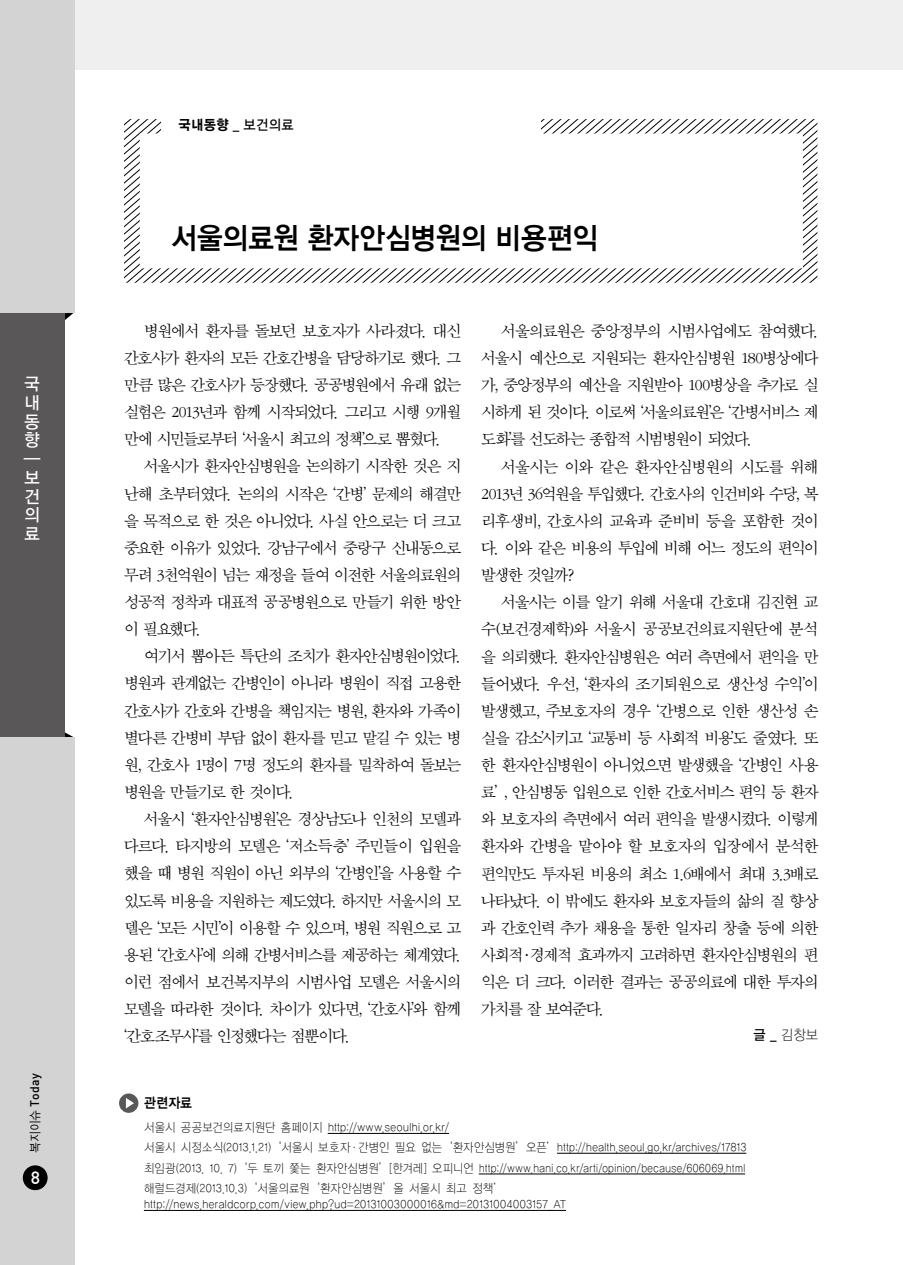
<style>
.page{position:relative;width:903px;height:1265px;background:#fff}
.page>*{position:absolute;margin:0;border:0;box-sizing:border-box;transform-origin:0 0}
.t1{font:29.75px "YGO145";letter-spacing:-.08em;color:#000;scale:.93 1}
.t2{font:17.5px/18.7px "YGO135";color:#fff;text-align:justify;scale:.95 1}
.t3{font:17.5px "Dinmed";color:#fff}
.t4{font:16.62px/27.1px "Sand Sm";letter-spacing:-.075em;color:#000;text-align:justify}
.t5{font:14px "YGO135";color:#000;scale:.93 1}
.t6{font:14px "YDIYGO110 KS Cpc EUC H";color:#000;scale:.93 1}
.t7{font:14px "YDIYGO140 KS Cpc EUC H";color:#000;scale:.9 1}
.t8{font:12.25px/20.5px "YDIYGO110 KS Cpc EUC H";letter-spacing:-.02em;color:#000;scale:.9 1}
.t9{font:12.25px "Dinmed";letter-spacing:.02em;color:#000}
.s1{font-family:"YDIYGO120 KS Cpc EUC H"}
.s2{font-family:"YGO155"}
.s3{font-family:"YGO135"}
.s4{font-family:"YGO115"}
</style>
<div class="page">
<svg style="left:124px;top:119px;width:693px;height:164px"></svg>
<div style="left:0;top:0;width:903px;height:69px;background:#efefef"></div>
<svg style="left:64px;top:313px;width:10px;height:17px"></svg>
<svg style="left:64px;top:725px;width:9px;height:12px"></svg>
<div style="left:0;top:0;width:74px;height:313px;background:#d3d3d4"></div>
<div style="left:0;top:313px;width:64px;height:424px;background:#595757"></div>
<div style="left:0;top:737px;width:74px;height:528px;background:#d3d3d4"></div>
<div style="left:23px;top:1165px;width:25px;height:25px;background:#000;border-radius:50%"></div>
<div style="left:162px;top:115px;width:379px;height:30px;background:#fff"></div>
<hr style="left:328px;top:1133px;width:121px;height:1px;background:#000">
<hr style="left:557px;top:1153px;width:189px;height:1px;background:#000">
<hr style="left:479px;top:1174px;width:266px;height:1px;background:#000">
<hr style="left:144px;top:1210px;width:422px;height:1px;background:#000">
<svg style="left:119px;top:1093px;width:19px;height:20px"></svg>
<p class="t2" style="left:24px;top:376px;width:19px">국 내 동 향 ━ 보 건 의 료</p>
<p class="t9" style="left:27px;top:1153px;width:81px;rotate:-90deg"><span class="s1">복지이슈</span> Today</p>
<p class="t3" style="left:31px;top:1166px;width:11px">8</p>
<p class="t5" style="left:178px;top:117px;width:126px"><span class="s2">국내동향</span> _ 보건의료</p>
<h1 class="t1" style="left:170px;top:222px;width:462px">서울의료원 환자안심병원의 비용편익</h1>
<p class="t4" style="left:124px;top:318px;width:339px;text-indent:20px">병원에서 환자를 돌보던 보호자가 사라졌다. 대신 간호사가 환자의 모든 간호간병을 담당하기로 했다. 그 만큼 많은 간호사가 등장했다. 공공병원에서 유래 없는 실험은 2013년과 함께 시작되었다. 그리고 시행 9개월 만에 시민들로부터 ‘서울시 최고의 정책’으로 뽑혔다.</p>
<p class="t4" style="left:124px;top:453px;width:339px;text-indent:20px">서울시가 환자안심병원을 논의하기 시작한 것은 지 난해 초부터였다. 논의의 시작은 ‘간병’ 문제의 해결만 을 목적으로 한 것은 아니었다. 사실 안으로는 더 크고 중요한 이유가 있었다. 강남구에서 중랑구 신내동으로 무려 3천억원이 넘는 재정을 들여 이전한 서울의료원의 성공적 정착과 대표적 공공병원으로 만들기 위한 방안 이 필요했다.</p>
<p class="t4" style="left:124px;top:643px;width:339px;text-indent:20px">여기서 뽑아든 특단의 조치가 환자안심병원이었다. 병원과 관계없는 간병인이 아니라 병원이 직접 고용한 간호사가 간호와 간병을 책임지는 병원, 환자와 가족이 별다른 간병비 부담 없이 환자를 믿고 맡길 수 있는 병 원, 간호사 1명이 7명 정도의 환자를 밀착하여 돌보는 병원을 만들기로 한 것이다.</p>
<p class="t4" style="left:124px;top:806px;width:339px;text-indent:20px">서울시 ‘환자안심병원’은 경상남도나 인천의 모델과 다르다. 타지방의 모델은 ‘저소득층’ 주민들이 입원을 했을 때 병원 직원이 아닌 외부의 ‘간병인’을 사용할 수 있도록 비용을 지원하는 제도였다. 하지만 서울시의 모 델은 ‘모든 시민’이 이용할 수 있으며, 병원 직원으로 고 용된 ‘간호사’에 의해 간병서비스를 제공하는 체계였다. 이런 점에서 보건복지부의 시범사업 모델은 서울시의 모델을 따라한 것이다. 차이가 있다면, ‘간호사’와 함께 ‘간호조무사’를 인정했다는 점뿐이다.</p>
<p class="t4" style="left:481px;top:318px;width:339px;text-indent:20px">서울의료원은 중앙정부의 시범사업에도 참여했다. 서울시 예산으로 지원되는 환자안심병원 180병상에다 가, 중앙정부의 예산을 지원받아 100병상을 추가로 실 시하게 된 것이다. 이로써 ‘서울의료원’은 ‘간병서비스 제 도화’를 선도하는 종합적 시범병원이 되었다.</p>
<p class="t4" style="left:481px;top:454px;width:339px;text-indent:20px">서울시는 이와 같은 환자안심병원의 시도를 위해 2013년 36억원을 투입했다. 간호사의 인건비와 수당, 복 리후생비, 간호사의 교육과 준비비 등을 포함한 것이 다. 이와 같은 비용의 투입에 비해 어느 정도의 편익이 발생한 것일까?</p>
<p class="t4" style="left:481px;top:589px;width:339px;text-indent:20px">서울시는 이를 알기 위해 서울대 간호대 김진현 교 수(보건경제학)와 서울시 공공보건의료지원단에 분석 을 의뢰했다. 환자안심병원은 여러 측면에서 편익을 만 들어냈다. 우선, ‘환자의 조기퇴원으로 생산성 수익’이 발생했고, 주보호자의 경우 ‘간병으로 인한 생산성 손 실을 감소’시키고 ‘교통비 등 사회적 비용’도 줄였다. 또 한 환자안심병원이 아니었으면 발생했을 ‘간병인 사용 료’ , 안심병동 입원으로 인한 간호서비스 편익 등 환자 와 보호자의 측면에서 여러 편익을 발생시켰다. 이렇게 환자와 간병을 맡아야 할 보호자의 입장에서 분석한 편익만도 투자된 비용의 최소 1.6배에서 최대 3.3배로 나타났다. 이 밖에도 환자와 보호자들의 삶의 질 향상 과 간호인력 추가 채용을 통한 일자리 창출 등에 의한 사회적·경제적 효과까지 고려하면 환자안심병원의 편 익은 더 크다. 이러한 결과는 공공의료에 대한 투자의 가치를 잘 보여준다.</p>
<p class="t6" style="left:753px;top:1028px;width:72px"><span class="s3">글 _</span> 김창보</p>
<p class="t7" style="left:144px;top:1096px;width:56px">관련자료</p>
<p class="t8" style="left:144px;top:1117px;width:671px">서울시 공공보건의료지원단 홈페이지 http://www.seoulhi.or.kr/<br>서울시 시정소식(2013.1.21)‘서울시 보호자·간병인 필요 없는‘환자안심병원’오픈<span class="s4">’</span>http://health.seoul.go.kr/archives/17813 최임광(2013. 10. 7)‘두 토끼 쫓는 환자안심병원’[한겨레] 오피니언 http://www.hani.co.kr/arti/opinion/because/606069.html 해럴드경제(2013.10.3)‘서울의료원‘환자안심병원’올 서울시 최고 정책<span class="s4">’</span></p>
<p class="t8" style="left:144px;top:1194px;width:471px">http://news.heraldcorp.com/view.php?ud=20131003000016&amp;md=20131004003157_AT</p>
</div>
